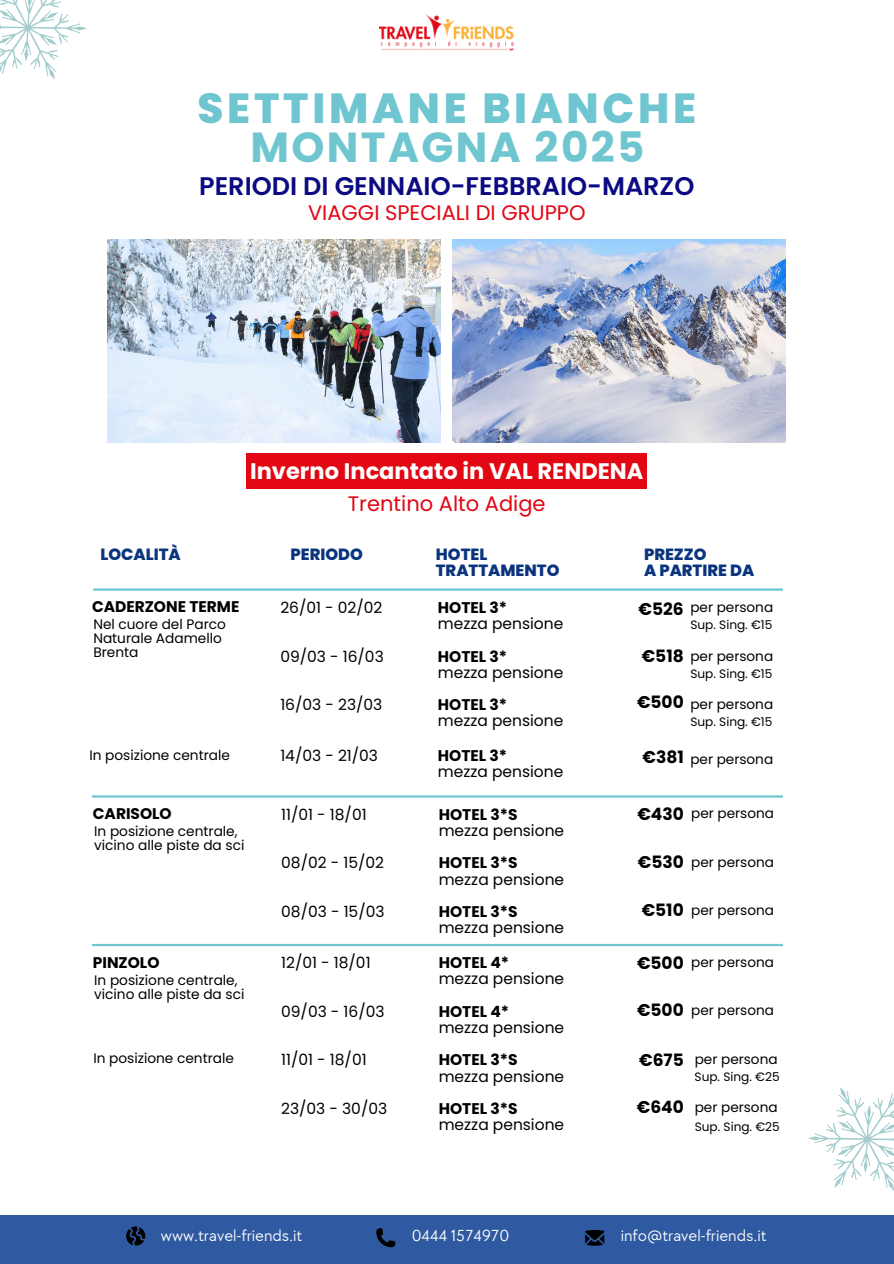
<style>
.page{position:relative;width:894px;height:1264px;background:#fff}
.page>*{position:absolute;margin:0;border:0;box-sizing:border-box;transform-origin:0 0}
.t1{font:800 42px/39.3px "Poppins";letter-spacing:.09em;color:#6fc6d1;text-align:center}
.t2{font:600 25.5px "Poppins";color:#0c0a82}
.t3{font:700 22.5px "Poppins";color:#fff}
.t4{font:21px "Poppins";color:#e30613}
.t5{font:700 16.95px "Poppins";color:#000}
.t6{font:16.5px "TT Chocolates";color:#fff}
.t7{font:800 16.2px "Poppins";color:#0a357d}
.t8{font:15.45px "Poppins";color:#000}
.t9{font:700 15.45px "Poppins";color:#000}
.t10{font:13.65px/14.1px "Poppins";color:#000}
.t11{font:12.15px "Poppins";color:#000}
.s1{font-weight:700}
</style>
<div class="page">
<img style="left:108px;top:239px;width:333px;height:203px">
<img style="left:452px;top:239px;width:333px;height:203px">
<div style="left:246px;top:453px;width:401px;height:36px;background:#e30613"></div>
<img style="left:380px;top:14px;width:133px;height:38px">
<div style="left:0;top:1215px;width:893px;height:48px;background:#2f59a0"></div>
<svg style="left:376px;top:1228px;width:19px;height:19px"></svg>
<svg style="left:126px;top:1226px;width:19px;height:19px"></svg>
<svg style="left:585px;top:1229px;width:19px;height:16px"></svg>
<hr style="left:93px;top:588px;width:689px;height:2px;background:#6fc6d1">
<hr style="left:92px;top:795px;width:690px;height:2px;background:#6fc6d1">
<hr style="left:92px;top:943px;width:690px;height:3px;background:#6fc6d1">
<svg style="left:809px;top:1087px;width:84px;height:103px"></svg>
<svg style="left:0;top:0;width:86px;height:79px"></svg>
<h1 class="t1" style="left:197px;top:88px;width:500px">SETTIMANE BIANCHE<br><span class="s1">MONTAGNA 2025</span></h1>
<h2 class="t2" style="left:199px;top:168px;width:496px">PERIODI DI GENNAIO-FEBBRAIO-MARZO</h2>
<p class="t4" style="left:308px;top:198px;width:279px">VIAGGI SPECIALI DI GRUPPO</p>
<h3 class="t3" style="left:250px;top:455px;width:395px">Inverno Incantato in VAL RENDENA</h3>
<p class="t4" style="left:348px;top:488px;width:199px">Trentino Alto Adige</p>
<p class="t7" style="left:101px;top:542px;width:82px">LOCALITÀ</p>
<p class="t7" style="left:290px;top:542px;width:74px">PERIODO</p>
<p class="t7" style="left:435px;top:542px;width:53px">HOTEL</p>
<p class="t7" style="left:435px;top:559px;width:125px">TRATTAMENTO</p>
<p class="t7" style="left:643px;top:542px;width:64px">PREZZO</p>
<p class="t7" style="left:643px;top:559px;width:112px">A PARTIRE DA</p>
<p class="t9" style="left:92px;top:596px;width:149px">CADERZONE TERME</p>
<p class="t10" style="left:93px;top:617px;width:134px">Nel cuore del Parco<br>Naturale Adamello<br>Brenta</p>
<p class="t8" style="left:280px;top:596px;width:104px">26/01 - 02/02</p>
<p class="t8" style="left:280px;top:645px;width:105px">09/03 - 16/03</p>
<p class="t8" style="left:280px;top:693px;width:103px">16/03 - 23/03</p>
<p class="t9" style="left:438px;top:596px;width:71px">HOTEL 3*</p>
<p class="t8" style="left:438px;top:612px;width:127px">mezza pensione</p>
<p class="t9" style="left:438px;top:645px;width:71px">HOTEL 3*</p>
<p class="t8" style="left:438px;top:661px;width:127px">mezza pensione</p>
<p class="t9" style="left:438px;top:693px;width:71px">HOTEL 3*</p>
<p class="t8" style="left:438px;top:710px;width:127px">mezza pensione</p>
<p class="t5" style="left:638px;top:597px;width:47px">€526</p>
<p class="t5" style="left:641px;top:644px;width:43px">€518</p>
<p class="t5" style="left:636px;top:690px;width:48px">€500</p>
<p class="t10" style="left:690px;top:600px;width:84px">per persona</p>
<p class="t11" style="left:690px;top:616px;width:83px">Sup. Sing. €15</p>
<p class="t11" style="left:690px;top:665px;width:83px">Sup. Sing. €15</p>
<p class="t11" style="left:690px;top:713px;width:83px">Sup. Sing. €15</p>
<p class="t10" style="left:690px;top:649px;width:84px">per persona</p>
<p class="t10" style="left:690px;top:697px;width:84px">per persona</p>
<p class="t10" style="left:89px;top:747px;width:142px">In posizione centrale</p>
<p class="t8" style="left:280px;top:745px;width:99px">14/03 - 21/03</p>
<p class="t9" style="left:438px;top:745px;width:71px">HOTEL 3*</p>
<p class="t5" style="left:642px;top:745px;width:43px">€381</p>
<p class="t10" style="left:690px;top:752px;width:84px">per persona</p>
<p class="t8" style="left:438px;top:761px;width:127px">mezza pensione</p>
<p class="t9" style="left:93px;top:803px;width:80px">CARISOLO</p>
<p class="t10" style="left:94px;top:824px;width:145px">In posizione centrale,</p>
<p class="t10" style="left:94px;top:838px;width:152px">vicino alle piste da sci</p>
<p class="t9" style="left:93px;top:951px;width:68px">PINZOLO</p>
<p class="t10" style="left:94px;top:972px;width:145px">In posizione centrale,</p>
<p class="t10" style="left:94px;top:986px;width:152px">vicino alle piste da sci</p>
<p class="t10" style="left:93px;top:1050px;width:142px">In posizione centrale</p>
<p class="t8" style="left:281px;top:803px;width:87px">11/01 - 18/01</p>
<p class="t8" style="left:281px;top:852px;width:104px">08/02 - 15/02</p>
<p class="t8" style="left:281px;top:900px;width:105px">08/03 - 15/03</p>
<p class="t8" style="left:281px;top:951px;width:91px">12/01 - 18/01</p>
<p class="t8" style="left:281px;top:1000px;width:105px">09/03 - 16/03</p>
<p class="t8" style="left:281px;top:1049px;width:87px">11/01 - 18/01</p>
<p class="t8" style="left:281px;top:1097px;width:107px">23/03 - 30/03</p>
<p class="t9" style="left:438px;top:803px;width:80px">HOTEL 3*S</p>
<p class="t8" style="left:438px;top:819px;width:127px">mezza pensione</p>
<p class="t9" style="left:438px;top:852px;width:80px">HOTEL 3*S</p>
<p class="t8" style="left:438px;top:868px;width:127px">mezza pensione</p>
<p class="t9" style="left:438px;top:900px;width:80px">HOTEL 3*S</p>
<p class="t8" style="left:438px;top:916px;width:127px">mezza pensione</p>
<p class="t9" style="left:438px;top:951px;width:72px">HOTEL 4*</p>
<p class="t8" style="left:438px;top:968px;width:127px">mezza pensione</p>
<p class="t9" style="left:438px;top:1000px;width:72px">HOTEL 4*</p>
<p class="t8" style="left:438px;top:1016px;width:127px">mezza pensione</p>
<p class="t9" style="left:438px;top:1049px;width:80px">HOTEL 3*S</p>
<p class="t8" style="left:438px;top:1065px;width:127px">mezza pensione</p>
<p class="t9" style="left:438px;top:1097px;width:80px">HOTEL 3*S</p>
<p class="t8" style="left:438px;top:1113px;width:127px">mezza pensione</p>
<h6 class="t5" style="left:637px;top:802px;width:48px">€430</h6>
<p class="t10" style="left:691px;top:806px;width:84px">per persona</p>
<p class="t5" style="left:637px;top:850px;width:47px">€530</p>
<p class="t10" style="left:691px;top:855px;width:84px">per persona</p>
<p class="t5" style="left:641px;top:898px;width:44px">€510</p>
<p class="t10" style="left:691px;top:903px;width:84px">per persona</p>
<p class="t5" style="left:636px;top:950px;width:48px">€500</p>
<p class="t10" style="left:691px;top:954px;width:84px">per persona</p>
<p class="t5" style="left:636px;top:998px;width:48px">€500</p>
<p class="t10" style="left:691px;top:1003px;width:84px">per persona</p>
<h6 class="t5" style="left:639px;top:1047px;width:46px">€675</h6>
<p class="t5" style="left:636px;top:1095px;width:48px">€640</p>
<p class="t10" style="left:694px;top:1051px;width:84px">per persona</p>
<p class="t11" style="left:694px;top:1068px;width:87px">Sup. Sing. €25</p>
<p class="t10" style="left:694px;top:1100px;width:84px">per persona</p>
<p class="t11" style="left:694px;top:1117px;width:87px">Sup. Sing. €25</p>
<p class="t6" style="left:161px;top:1225px;width:143px">www.travel-friends.it</p>
<h5 class="t6" style="left:411px;top:1226px;width:99px">0444 1574970</h5>
<h4 class="t6" style="left:620px;top:1226px;width:147px">info@travel-friends.it</h4>
</div>
